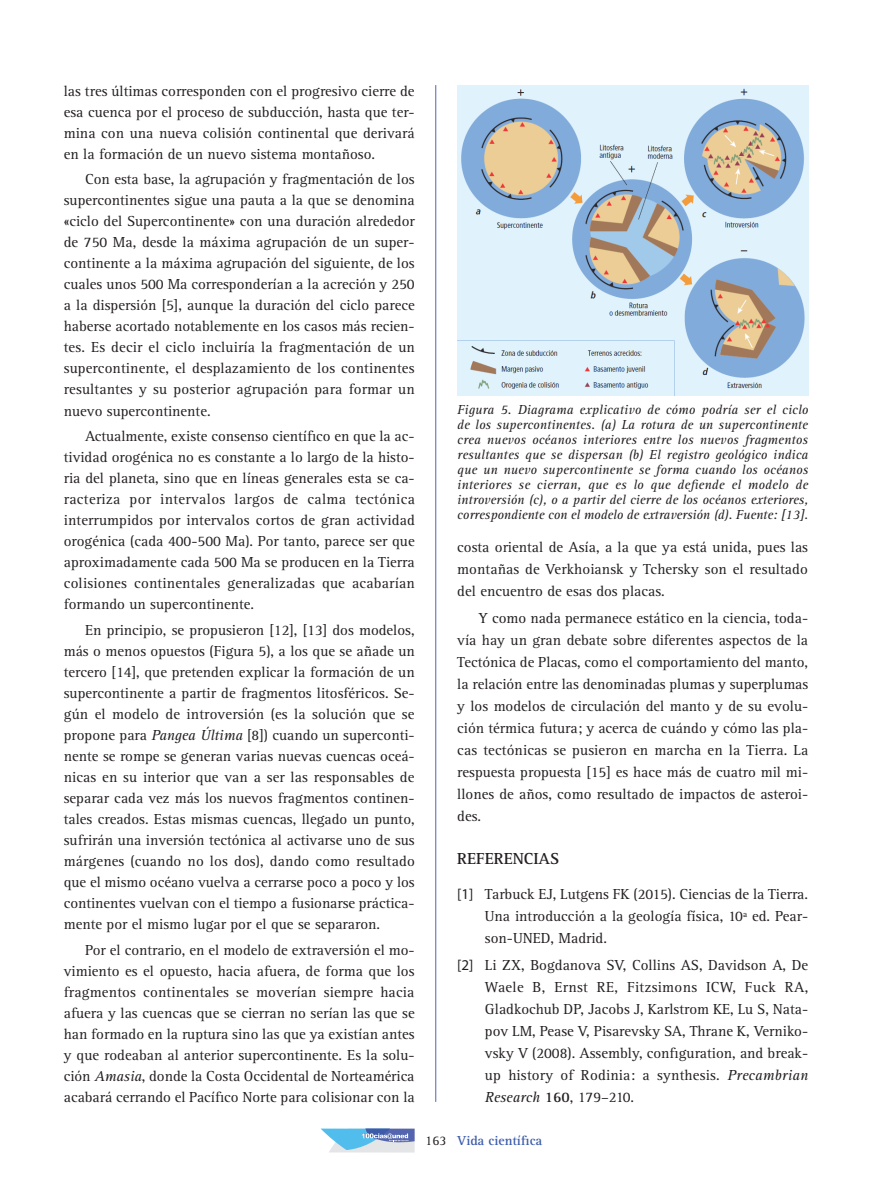
<style>
.page{position:relative;width:872px;height:1187px;background:#fff}
.page>*{position:absolute;margin:0;border:0;box-sizing:border-box;transform-origin:0 0}
.GENERAL-PARRAFO-1{font:700 16.5px "Rotis Serif Std";color:#231f20}
.GENERAL-PARRAFO-1-2{font:15px/21px "Rotis Serif Std";color:#231f20;text-align:justify}
.GENERAL-FIRMA-CARGO{font:15px/22px "Rotis Serif Std";color:#231f20;text-align:justify}
.GENERAL-NIVEL-3{font:italic 13.5px/15px "Rotis Serif Std";letter-spacing:-.005em;color:#231f20;text-align:justify}
.t1{font:700 13.5px "Rotis Serif Std";color:#3c5caa}
.t2{font:13.5px "Rotis Serif Std";color:#231f20}
.s1{font-style:italic}
.s2{font-family:"Myriad Pro"}
.s3{font-weight:700}
</style>
<div class="page">
<hr style="left:435px;top:85px;width:1px;height:1016px;background:#5564ae">
<img style="left:457px;top:85px;width:351px;height:311px">
<svg style="left:320px;top:1128px;width:94px;height:24px;background:#9bc2e0"></svg>
<p class="GENERAL-PARRAFO-1-2" style="left:64px;top:80px;width:352px">las tres últimas corresponden con el progresivo cierre de esa cuenca por el proceso de subducción, hasta que ter&shy;mina con una nueva colisión continental que derivará en la formación de un nuevo sistema montañoso.</p>
<p class="GENERAL-PARRAFO-1-2" style="left:64px;top:169px;width:352px;text-indent:21px">Con esta base, la agrupación y fragmentación de los supercontinentes sigue una pauta a la que se denomina «ciclo del Supercontinente» con una duración alrededor de 750 Ma, desde la máxima agrupación de un super&shy;continente a la máxima agrupación del siguiente, de los cuales unos 500 Ma corresponderían a la acreción y 250 a la dispersión [5], aunque la duración del ciclo parece haberse acortado notablemente en los casos más recien&shy;tes. Es decir el ciclo incluiría la fragmentación de un supercontinente, el desplazamiento de los continentes resultantes y su posterior agrupación para formar un nuevo supercontinente.</p>
<p class="GENERAL-PARRAFO-1-2" style="left:64px;top:426px;width:353px;text-indent:21px">Actualmente, existe consenso científico en que la ac&shy;tividad orogénica no es constante a lo largo de la histo&shy;ria del planeta, sino que en líneas generales esta se ca&shy;racteriza por intervalos largos de calma tectónica interrumpidos por intervalos cortos de gran actividad orogénica (cada 400-500 Ma). Por tanto, parece ser que aproximadamente cada 500 Ma se producen en la Tierra colisiones continentales generalizadas que acabarían formando un supercontinente.</p>
<p class="GENERAL-PARRAFO-1-2" style="left:64px;top:619px;width:352px;text-indent:21px">En principio, se propusieron [12], [13] dos modelos, más o menos opuestos (Figura 5), a los que se añade un tercero [14], que pretenden explicar la formación de un supercontinente a partir de fragmentos litosféricos. Se&shy;gún el modelo de introversión (es la solución que se propone para <span class="s1">Pangea Última</span> [8]) cuando un superconti&shy;nente se rompe se generan varias nuevas cuencas oceá&shy;nicas en su interior que van a ser las responsables de separar cada vez más los nuevos fragmentos continen&shy;tales creados. Estas mismas cuencas, llegado un punto, sufrirán una inversión tectónica al activarse uno de sus márgenes (cuando no los dos), dando como resultado que el mismo océano vuelva a cerrarse poco a poco y los continentes vuelvan con el tiempo a fusionarse práctica&shy;mente por el mismo lugar por el que se separaron.</p>
<p class="GENERAL-PARRAFO-1-2" style="left:64px;top:939px;width:352px;text-indent:21px">Por el contrario, en el modelo de extraversión el mo&shy;vimiento es el opuesto, hacia afuera, de forma que los fragmentos continentales se moverían siempre hacia afuera y las cuencas que se cierran no serían las que se han formado en la ruptura sino las que ya existían antes y que rodeaban al anterior supercontinente. Es la solu&shy;ción <span class="s1">Amasia</span>, donde la Costa Occidental de Norteamérica acabará cerrando el Pacífico Norte para colisionar con la</p>
<p class="GENERAL-NIVEL-3" style="left:457px;top:402px;width:353px">Figura 5. Diagrama explicativo de cómo podría ser el ciclo de los supercontinentes. (a) La rotura de un supercontinente crea nuevos océanos interiores entre los nuevos fragmentos resultantes que se dispersan (b) El registro geológico indica que un nuevo supercontinente se forma cuando los océanos interiores se cierran, que es lo que defiende el modelo de introversión (c), o a partir del cierre de los océanos exteriores, correspondiente con el modelo de extraversión (d). Fuente: [13].</p>
<p class="GENERAL-PARRAFO-1-2" style="left:457px;top:536px;width:352px;line-height:22px">costa oriental de Asía, a la que ya está unida, pues las montañas de Verkhoiansk y Tchersky son el resultado del encuentro de esas dos placas.</p>
<p class="GENERAL-PARRAFO-1-2" style="left:457px;top:607px;width:352px;line-height:22px;text-indent:21px">Y como nada permanece estático en la ciencia, toda&shy;vía hay un gran debate sobre diferentes aspectos de la Tectónica de Placas, como el comportamiento del manto, la relación entre las denominadas plumas y superplumas y los modelos de circulación del manto y de su evolu&shy;ción térmica futura; y acerca de cuándo y cómo las pla&shy;cas tectónicas se pusieron en marcha en la Tierra. La respuesta propuesta [15] es hace más de cuatro mil mi&shy;llones de años, como resultado de impactos de asteroi&shy;des.</p>
<p class="GENERAL-PARRAFO-1" style="left:457px;top:849px;width:104px">REFERENCIAS</p>
<p class="GENERAL-FIRMA-CARGO" style="left:485px;top:883px;width:325px;text-indent:-28px"><span class="s2">[1]</span> Tarbuck EJ, Lutgens FK (2015). Ciencias de la Tierra.<br>Una introducción a la geología física, 10ª ed. Pear&shy;son-UNED, Madrid.</p>
<p class="GENERAL-FIRMA-CARGO" style="left:485px;top:954px;width:325px;text-indent:-28px"><span class="s2">[2]</span> Li ZX, Bogdanova SV, Collins AS, Davidson A, De Waele B, Ernst RE, Fitzsimons ICW, Fuck RA, Gladkochub DP, Jacobs J, Karlstrom KE, Lu S, Nata&shy;pov LM, Pease V, Pisarevsky SA, Thrane K, Verniko&shy;vsky V (2008). Assembly, configuration, and break&shy;up history of Rodinia: a synthesis. <span class="s1">Precambrian Research</span> <span class="s3">160</span>, 179–210.</p>
<p class="t2" style="left:425px;top:1133px;width:23px">163</p>
<p class="t1" style="left:457px;top:1132px;width:87px">Vida científica</p>
</div>
